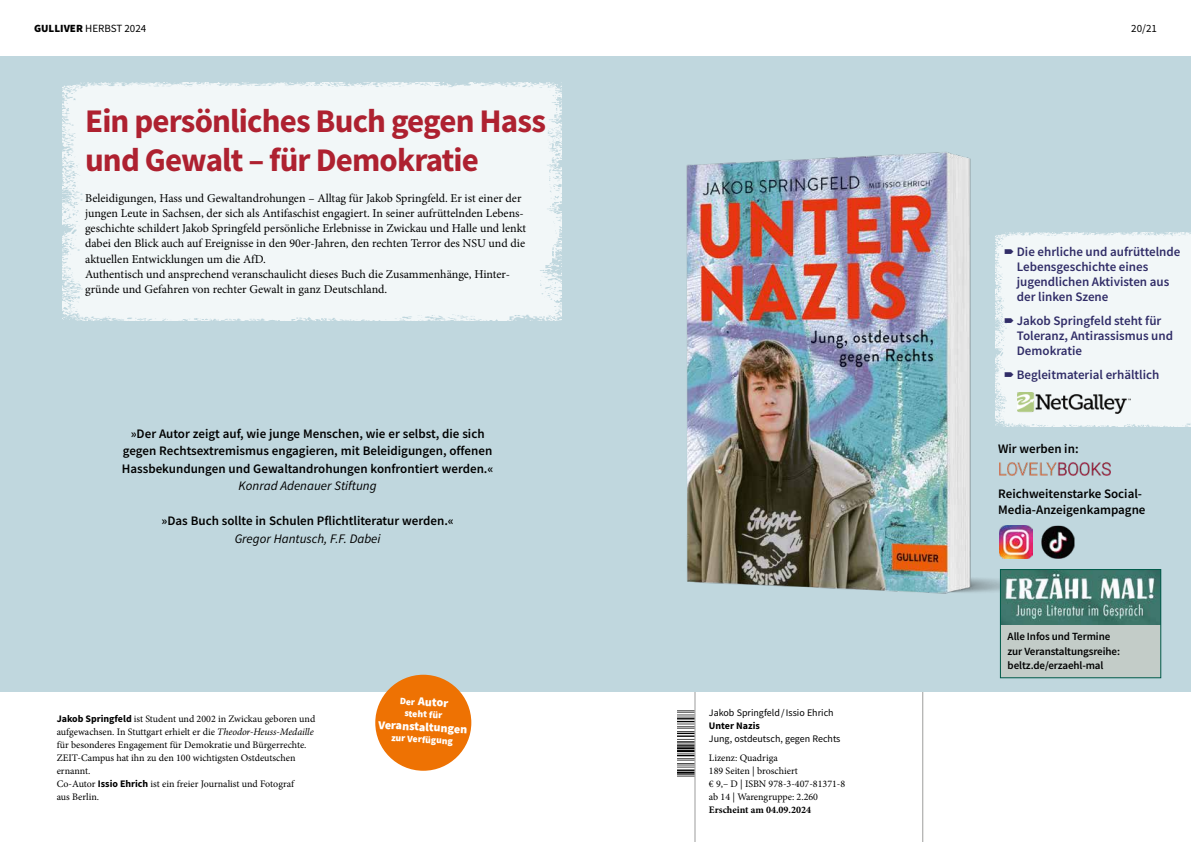
<style>
.page{position:relative;width:1191px;height:842px;background:#fff}
.page>*{position:absolute;margin:0;border:0;box-sizing:border-box;transform-origin:0 0}
.t1{font:700 33px/38px "Source Sans Pro";letter-spacing:-.025em;color:#ae2130}
.t2{font:600 13px/17.5px "Source Sans Pro";color:#000}
.t3{font:600 13px/15px "Source Sans Pro";color:#302c67}
.t4{font:italic 13px "Source Sans Pro";color:#000}
.t5{font:12px/15px "Minion Pro";color:#000}
.t6{font:900 12px "Source Sans Pro";color:#fff}
.t7{font:600 11px/14.5px "Source Sans Pro";letter-spacing:-.01em;color:#000}
.t8{font:11px "Source Sans Pro";color:#000}
.t9{font:10px/13px "Minion Pro";color:#000}
.t10{font:10px "Source Sans Pro";color:#000}
.t11{font:700 10px "Minion Pro";color:#000}
.t12{font:700 10px "Source Sans Pro";color:#000}
.t13{font:900 9.7px "Source Sans Pro";color:#fff}
.s1{font-weight:900}
.s2{font-family:"Source Sans Pro";font-weight:700}
.s3{font-style:italic}
.s4{font-size:9.7px}
</style>
<div class="page">
<svg style="left:677px;top:692px;width:246px;height:150px"></svg>
<div style="left:0;top:57px;width:1191px;height:635px;background:#c0d7de"></div>
<div style="left:62px;top:82px;width:499px;height:238px;background:#f2f7f8"></div>
<div style="left:1048px;top:232px;width:143px;height:194px;background:#f2f7f8"></div>
<img style="left:1048px;top:463px;width:62px;height:13px">
<img style="left:1048px;top:526px;width:26px;height:33px">
<div style="left:375px;top:675px;width:96px;height:96px;background:#ee7203;border-radius:50%"></div>
<img style="left:1048px;top:392px;width:82px;height:22px">
<img style="left:686px;top:152px;width:362px;height:479px">
<div style="left:1000px;top:569px;width:160px;height:109px;background:#c3ccc8"></div>
<img style="left:1002px;top:571px;width:157px;height:53px">
<div style="left:1000px;top:569px;width:161px;height:109px;border:1px solid #005b4a"></div>
<svg style="left:1004px;top:250px;width:9px;height:4px"></svg>
<svg style="left:1004px;top:319px;width:9px;height:4px"></svg>
<svg style="left:1004px;top:373px;width:9px;height:4px"></svg>
<p class="t8" style="left:34px;top:22px;width:114px"><span class="s1">GULLIVER</span> HERBST 2024</p>
<h1 class="t1" style="left:85px;top:102px;width:462px">Ein persönliches Buch gegen Hass und Gewalt – für Demokratie</h1>
<p class="t5" style="left:85px;top:191px;width:443px">Beleidigungen, Hass und Gewaltandrohungen – Alltag für Jakob Springfeld. Er ist einer der jungen Leute in Sachsen, der sich als Antifaschist engagiert. In seiner aufrüttelnden Lebens&shy;geschichte schildert Jakob Springfeld persönliche Erlebnisse in Zwickau und Halle und lenkt dabei den Blick auch auf Ereignisse in den 90er-Jahren, den rechten Terror des NSU und die aktuellen Entwicklungen um die AfD.<br>Authentisch und ansprechend veranschaulicht dieses Buch die Zusammenhänge, Hinter&shy;gründe und Gefahren von rechter Gewalt in ganz Deutschland.</p>
<p class="t2" style="left:122px;top:425px;width:373px;text-align:center">»Der Autor zeigt auf, wie junge Menschen, wie er selbst, die sich gegen Rechtsextremismus engagieren, mit Beleidigungen, offenen<br>Hassbekundungen und Gewaltandrohungen konfrontiert werden.«</p>
<p class="t4" style="left:239px;top:478px;width:139px">Konrad Adenauer Stiftung</p>
<p class="t2" style="left:161px;top:512px;width:294px">»Das Buch sollte in Schulen Pflichtliteratur werden.«</p>
<p class="t4" style="left:235px;top:530px;width:147px">Gregor Hantusch, F.F. Dabei</p>
<p class="t9" style="left:57px;top:712px;width:260px"><span class="s2">Jakob Springfeld</span> ist Student und 2002 in Zwickau geboren und aufgewachsen. In Stuttgart erhielt er die <span class="s3">Theodor-Heuss-Medaille </span>für besonderes Engagement für Demokratie und Bürgerrechte.<br>ZEIT-Campus hat ihn zu den 100 wichtigsten Ostdeutschen ernannt.<br>Co-Autor <span class="s2">Issio Ehrich</span> ist ein freier Journalist und Fotograf<br>aus Berlin.</p>
<p class="t6" style="left:400px;top:692px;width:50px;rotate:3deg"><span class="s4">Der</span> Autor</p>
<p class="t13" style="left:405px;top:706px;width:39px;rotate:3deg">steht für</p>
<p class="t6" style="left:379px;top:716px;width:91px;rotate:3deg">Veranstaltungen</p>
<p class="t13" style="left:391px;top:731px;width:63px;rotate:3deg">zur Verfügung</p>
<p class="t10" style="left:709px;top:706px;width:126px">Jakob Springfeld/Issio Ehrich</p>
<p class="t12" style="left:709px;top:719px;width:53px">Unter Nazis</p>
<p class="t10" style="left:709px;top:732px;width:133px">Jung, ostdeutsch, gegen Rechts</p>
<p class="t9" style="left:709px;top:752px;width:138px">Lizenz: Quadriga<br>189 Seiten | broschiert<br>€ 9,– D | ISBN 978-3-407-81371-8 ab 14 | Warengruppe: 2.260</p>
<p class="t11" style="left:709px;top:803px;width:104px">Erscheint am 04.09.2024</p>
<p class="t8" style="left:1131px;top:22px;width:27px">20/21</p>
<p class="t3" style="left:1016px;top:244px;width:165px">Die ehrliche und aufrüttelnde<br>Lebensgeschichte eines jugendlichen Aktivisten aus der linken Szene</p>
<p class="t3" style="left:1016px;top:313px;width:158px">Jakob Springfeld steht für<br>Toleranz, Antirassismus und<br>Demokratie</p>
<p class="t3" style="left:1016px;top:367px;width:144px">Begleitmaterial erhältlich</p>
<p class="t2" style="left:998px;top:440px;width:82px">Wir werben in:</p>
<p class="t2" style="left:998px;top:485px;width:149px;line-height:16px">Reichweitenstarke Social-<br>Media-Anzeigenkampagne</p>
<p class="t7" style="left:1007px;top:629px;width:114px">Alle Infos und Termine zur Veranstaltungsreihe: beltz.de/erzaehl-mal</p>
</div>
